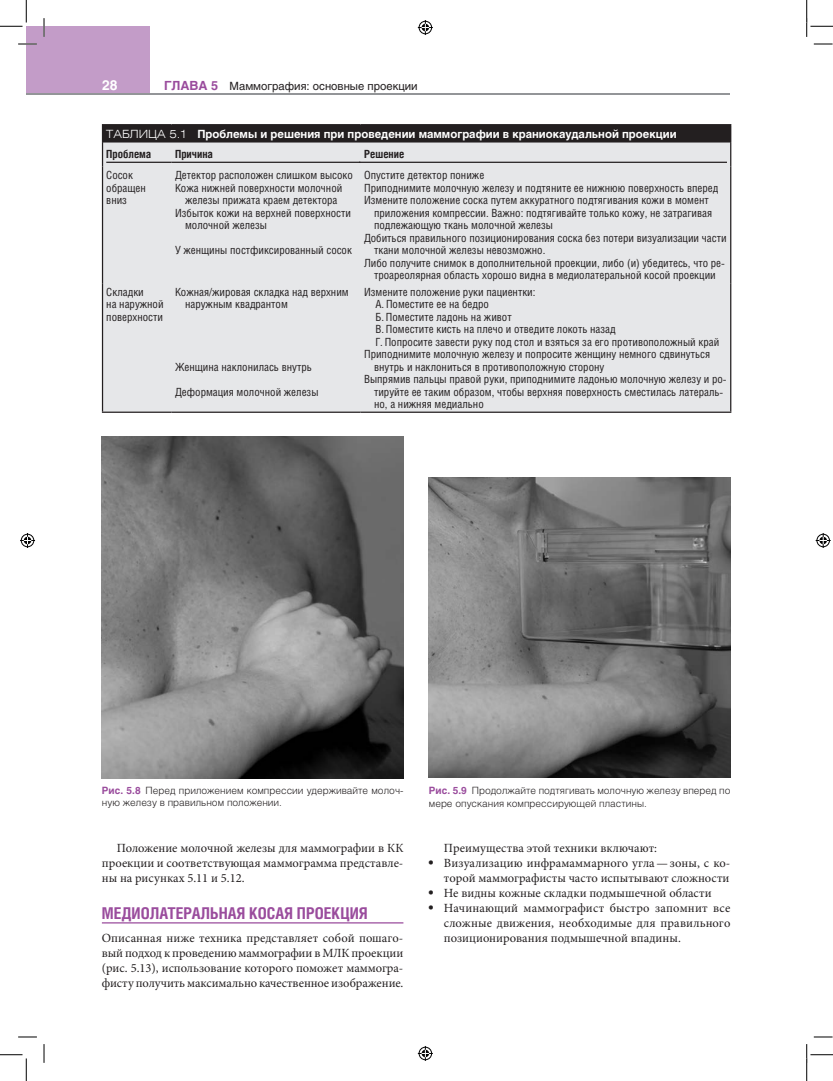
<style>
.page{position:relative;width:833px;height:1081px;background:#fff}
.page>*{position:absolute;margin:0;border:0;box-sizing:border-box;transform-origin:0 0}
.zag-1_Line1{font:700 16.25px "Helios Cond";color:#9a4c9d}
.t1{font:700 13.75px "Helios";color:#fff}
.txt-1p{font:12.5px/15px "Minion Pro";color:#231f20;text-align:justify}
.txt-2{font:12.5px/15px "Minion Pro";color:#231f20;text-align:justify}
.Tabl-txt_sdvig{font:11.25px/12.5px "Helios Cond";color:#231f20}
.Tabl-Name{font:700 11.25px "Helios";color:#fff}
.Tabl-txt{font:11.25px/12.5px "Helios Cond";color:#231f20}
.t2{font:11.25px "Helios";color:#231f20}
.Tabl_txt_Bold_2razdel_-_2color_purpur_li{font:700 11.25px "Helios Cond";color:#231f20}
.Tabl_txt_Bold_2razdel_-_M{font:700 11.25px "Helios Cond";color:#231f20}
.ris_podp_L{font:300 10px/12.5px "Helios";color:#231f20}
.s1{font-weight:700;font-size:12.5px;color:#9a4c9d}
.s2{font-family:"Helios Ext Light C";font-weight:400}
.s3{font-weight:700;color:#9a4c9d}
.s4{font-family:"Helios";font-weight:700}
</style>
<div class="page">
<div style="left:26px;top:26px;width:123px;height:67px;background:#c39cc8"></div>
<hr style="left:26px;top:93px;width:703px;height:1px;background:#939598">
<hr style="left:102px;top:921px;width:301px;height:2px;background:#9a4c9d">
<div style="left:102px;top:125px;width:628px;height:17px;background:#231f20"></div>
<div style="left:103px;top:142px;width:626px;height:269px;background:#e6e7e9"></div>
<hr style="left:102px;top:124px;width:69px;height:1px;background:#231f20">
<hr style="left:171px;top:124px;width:189px;height:1px;background:#231f20">
<hr style="left:360px;top:124px;width:371px;height:1px;background:#231f20">
<svg style="left:730px;top:125px;width:1px;height:17px"></svg>
<svg style="left:102px;top:142px;width:1px;height:25px"></svg>
<hr style="left:729px;top:142px;width:2px;height:25px;background:#231f20">
<hr style="left:102px;top:167px;width:1px;height:116px;background:#231f20">
<hr style="left:729px;top:167px;width:2px;height:116px;background:#231f20">
<hr style="left:102px;top:283px;width:1px;height:128px;background:#231f20">
<hr style="left:729px;top:283px;width:2px;height:128px;background:#231f20">
<hr style="left:102px;top:411px;width:69px;height:1px;background:#231f20">
<hr style="left:171px;top:411px;width:189px;height:1px;background:#231f20">
<hr style="left:360px;top:411px;width:371px;height:1px;background:#231f20">
<hr style="left:106px;top:162px;width:65px;height:1px;background:#231f20">
<hr style="left:171px;top:162px;width:189px;height:1px;background:#231f20">
<hr style="left:359px;top:162px;width:367px;height:1px;background:#231f20">
<img style="left:102px;top:436px;width:301px;height:342px">
<img style="left:428px;top:478px;width:301px;height:299px">
<svg style="left:18px;top:43px;width:19px;height:2px"></svg>
<svg style="left:813px;top:43px;width:19px;height:2px"></svg>
<svg style="left:18px;top:1036px;width:19px;height:1px"></svg>
<svg style="left:813px;top:1036px;width:19px;height:1px"></svg>
<svg style="left:43px;top:18px;width:2px;height:19px"></svg>
<svg style="left:43px;top:1044px;width:2px;height:18px"></svg>
<svg style="left:0;top:0;width:27px;height:27px"></svg>
<svg style="left:0;top:1054px;width:27px;height:26px"></svg>
<svg style="left:806px;top:0;width:26px;height:37px"></svg>
<svg style="left:806px;top:1044px;width:26px;height:36px"></svg>
<svg style="left:417px;top:20px;width:15px;height:15px"></svg>
<svg style="left:417px;top:1046px;width:15px;height:14px"></svg>
<svg style="left:20px;top:533px;width:15px;height:15px"></svg>
<svg style="left:815px;top:533px;width:15px;height:15px"></svg>
<p class="t1" style="left:102px;top:77px;width:17px">28</p>
<p class="t2" style="left:164px;top:79px;width:255px"><span class="s1">ГЛАВА 5</span> Маммография: основные проекции</p>
<p class="Tabl-Name" style="left:106px;top:127px;width:571px"><span class="s2">ТАБЛИЦА 5.1</span> Проблемы и решения при проведении маммографии в краниокаудальной проекции</p>
<p class="Tabl_txt_Bold_2razdel_-_2color_purpur_li" style="left:106px;top:147px;width:47px">Проблема</p>
<p class="Tabl_txt_Bold_2razdel_-_M" style="left:175px;top:147px;width:39px">Причина</p>
<p class="Tabl_txt_Bold_2razdel_-_2color_purpur_li" style="left:364px;top:147px;width:42px">Решение</p>
<p class="Tabl-txt" style="left:106px;top:169px;width:41px">Сосок обращен вниз</p>
<p class="Tabl-txt_sdvig" style="left:175px;top:169px;width:179px">Детектор расположен слишком высоко</p>
<p class="Tabl-txt_sdvig" style="left:364px;top:169px;width:122px">Опустите детектор пониже</p>
<p class="Tabl-txt_sdvig" style="left:364px;top:181px;width:355px">Приподнимите молочную железу и подтяните ее нижнюю поверхность вперед</p>
<p class="Tabl-txt_sdvig" style="left:374px;top:194px;width:339px;text-indent:-10px">Измените положение соска путем аккуратного подтягивания кожи в момент приложения компрессии. Важно: подтягивайте только кожу, не затрагивая подлежающую ткань молочной железы</p>
<p class="Tabl-txt_sdvig" style="left:374px;top:231px;width:354px;text-indent:-10px">Добиться правильного позиционирования соска без потери визуализации части ткани молочной железы невозможно.</p>
<p class="Tabl-txt_sdvig" style="left:364px;top:256px;width:362px;text-align:center">Либо получите снимок в дополнительной проекции, либо (и) убедитесь, что ре&shy;троареолярная область хорошо видна в медиолатеральной косой проекции</p>
<p class="Tabl-txt_sdvig" style="left:175px;top:181px;width:169px;text-align:center">Кожа нижней поверхности молочной железы прижата краем детектора</p>
<p class="Tabl-txt_sdvig" style="left:185px;top:206px;width:167px;text-indent:-10px">Избыток кожи на верхней поверхности молочной железы</p>
<p class="Tabl-txt_sdvig" style="left:175px;top:244px;width:178px">У женщины постфиксированный сосок</p>
<p class="Tabl-txt" style="left:106px;top:285px;width:59px">Складки<br>на -наружной поверхности</p>
<p class="Tabl-txt_sdvig" style="left:185px;top:285px;width:165px;text-indent:-10px">Кожная/жировая складка над верхним наружным квадрантом</p>
<p class="Tabl-txt_sdvig" style="left:175px;top:360px;width:138px">Женщина наклонилась внутрь</p>
<p class="Tabl-txt_sdvig" style="left:175px;top:385px;width:145px">Деформация молочной железы</p>
<p class="Tabl-txt_sdvig" style="left:364px;top:285px;width:173px">Измените положение руки пациентки:</p>
<p class="Tabl-txt_sdvig" style="left:375px;top:298px;width:115px">А. Поместите ее на бедро</p>
<p class="Tabl-txt_sdvig" style="left:375px;top:310px;width:138px">Б. Поместите ладонь на живот</p>
<p class="Tabl-txt_sdvig" style="left:375px;top:323px;width:242px">В. Поместите кисть на плечо и отведите локоть назад</p>
<p class="Tabl-txt_sdvig" style="left:375px;top:335px;width:345px">Г. Попросите завести руку под стол и взяться за его противоположный край</p>
<p class="Tabl-txt_sdvig" style="left:374px;top:348px;width:337px;text-indent:-10px">Приподнимите молочную железу и попросите женщину немного сдвинуться внутрь и наклониться в противоположную сторону</p>
<p class="Tabl-txt_sdvig" style="left:374px;top:373px;width:354px;text-indent:-10px">Выпрямив пальцы правой руки, приподнимите ладонью молочную железу и ро&shy;тируйте ее таким образом, чтобы верхняя поверхность сместилась латераль&shy;но, а нижняя медиально</p>
<p class="ris_podp_L" style="left:102px;top:783px;width:303px"><span class="s3">Рис. 5.8</span> Перед приложением компрессии удерживайте молоч‑ ную железу в правильном положении.</p>
<p class="txt-2" style="left:102px;top:840px;width:303px;text-indent:15px">Положение молочной железы для маммографии в КК проекции и соответствующая маммограмма представле‑ ны на рисунках 5.11 и 5.12.</p>
<p class="zag-1_Line1" style="left:102px;top:902px;width:267px">МЕДИОЛАТЕРАЛЬНАЯ КОСАЯ ПРОЕКЦИЯ</p>
<p class="txt-1p" style="left:102px;top:930px;width:303px">Описанная ниже техника представляет собой пошаго‑ вый подход к проведению маммографии в МЛК проекции (рис. 5.13), использование которого поможет маммогра‑ фисту получить максимально качественное изображение.</p>
<p class="ris_podp_L" style="left:428px;top:784px;width:303px"><span class="s3">Рис. 5.9</span> Продолжайте подтягивать молочную железу вперед по мере опускания компрессирующей пластины.</p>
<p class="txt-2" style="left:443px;top:840px;width:214px">Преимущества этой техники включают:</p>
<p class="txt-1p" style="left:428px;top:855px;width:303px;text-align:right"><span class="s4">•</span> Визуализацию инфрамаммарного угла— зоны, с ко‑ торой маммографисты часто испытывают сложности</p>
<p class="txt-1p" style="left:428px;top:885px;width:284px"><span class="s4">•</span> Не видны кожные складки подмышечной области</p>
<p class="txt-1p" style="left:443px;top:900px;width:288px;text-indent:-15px"><span class="s4">•</span> Начинающий маммографист быстро запомнит все сложные движения, необходимые для правильного позиционирования подмышечной впадины.</p>
</div>
